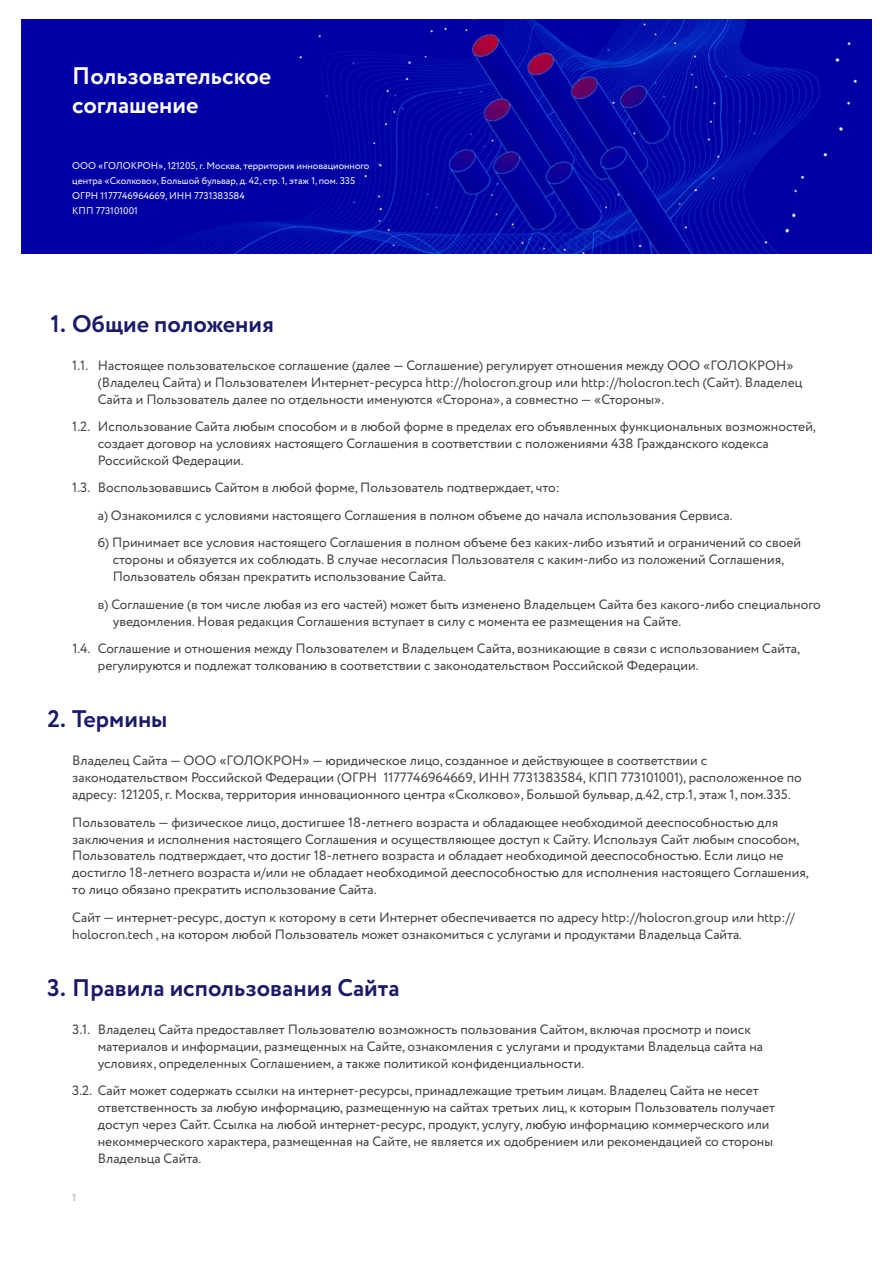
<style>
.page{position:relative;width:893px;height:1263px;background:#fff}
.page>*{position:absolute;margin:0;border:0;box-sizing:border-box;transform-origin:0 0}
.t1{font:700 24px "Circe";color:#1a1a6b}
.t2{font:700 24px/28.5px "Circe";color:#fff}
.t3{font:13.5px/16.8px "Circe";color:#414042}
.t4{font:10.5px "Circe";color:#a7a9ac}
.t5{font:9.75px/15px "Circe";color:#fff}
</style>
<div class="page">
<img style="left:21px;top:19px;width:851px;height:234px">
<h1 class="t2" style="left:72px;top:63px;width:201px">Пользовательское соглашение</h1>
<p class="t5" style="left:72px;top:159px;width:299px">ООО «ГОЛОКРОН», 121205, г. Москва, территория инновационного центра «Сколково», Большой бульвар, д. 42, стр. 1, этаж 1, пом. 335<br>ОГРН 1177746964669, ИНН 7731383584<br>КПП 773101001</p>
<h1 class="t1" style="left:51px;top:307px;width:225px">1. Общие положения</h1>
<p class="t3" style="left:98px;top:357px;width:706px;text-indent:-26px">1.1. Настоящее пользовательское соглашение (далее — Соглашение) регулирует отношения между ООО «ГОЛОКРОН» (Владелец Сайта) и Пользователем Интернет-ресурса http://holocron.group или http://holocron.tech (Сайт). Владелец<br>Сайта и Пользователь далее по отдельности именуются «Сторона», а совместно — «Стороны».</p>
<p class="t3" style="left:98px;top:419px;width:720px;text-indent:-26px">1.2. Использование Сайта любым способом и в любой форме в пределах его объявленных функциональных возможностей, создает договор на условиях настоящего Соглашения в соответствии с положениями 438 Гражданского кодекса<br>Российской Федерации.</p>
<p class="t3" style="left:98px;top:474px;width:705px;line-height:27.5px;text-indent:-26px">1.3. Воспользовавшись Сайтом в любой форме, Пользователь подтверждает, что:<br>а) Ознакомился с условиями настоящего Соглашения в полном объеме до начала использования Сервиса.<br>б) Принимает все условия настоящего Соглашения в полном объеме без каких-либо изъятий и ограничений со своей</p>
<p class="t3" style="left:113px;top:552px;width:673px">стороны и обязуется их соблюдать. В случае несогласия Пользователя с каким-либо из положений Соглашения,<br>Пользователь обязан прекратить использование Сайта.</p>
<p class="t3" style="left:113px;top:596px;width:709px;text-indent:-15px">в) Соглашение (в том числе любая из его частей) может быть изменено Владельцем Сайта без какого-либо специального уведомления. Новая редакция Соглашения вступает в силу с момента ее размещения на Сайте.</p>
<p class="t3" style="left:98px;top:640px;width:704px;text-indent:-26px">1.4. Соглашение и отношения между Пользователем и Владельцем Сайта, возникающие в связи с использованием Сайта, регулируются и подлежат толкованию в соответствии с законодательством Российской Федерации.</p>
<h1 class="t1" style="left:47px;top:703px;width:122px">2. Термины</h1>
<p class="t3" style="left:72px;top:753px;width:731px">Владелец Cайта — ООО «ГОЛОКРОН» — юридическое лицо, созданное и действующее в соответствии с законодательством Российской Федерации (ОГРН 1177746964669, ИНН 7731383584, КПП 773101001), расположенное по адресу: 121205, г. Москва, территория инновационного центра «Сколково», Большой бульвар, д.42, стр.1, этаж 1, пом.335.</p>
<p class="t3" style="left:72px;top:814px;width:738px">Пользователь — физическое лицо, достигшее 18-летнего возраста и обладающее необходимой дееспособностью для заключения и исполнения настоящего Соглашения и осуществляющее доступ к Сайту. Используя Сайт любым способом, Пользователь подтверждает, что достиг 18-летнего возраста и обладает необходимой дееспособностью. Если лицо не достигло 18-летнего возраста и/или не обладает необходимой дееспособностью для исполнения настоящего Соглашения, то лицо обязано прекратить использование Сайта.</p>
<p class="t3" style="left:72px;top:909px;width:724px">Сайт — интернет-ресурс, доступ к которому в сети Интернет обеспечивается по адресу http://holocron.group или http:// holocron.tech , на котором любой Пользователь может ознакомиться с услугами и продуктами Владельца Сайта.</p>
<h1 class="t1" style="left:47px;top:972px;width:354px">3. Правила использования Сайта</h1>
<p class="t3" style="left:98px;top:1021px;width:667px;text-indent:-26px">3.1. Владелец Сайта предоставляет Пользователю возможность пользования Сайтом, включая просмотр и поиск материалов и информации, размещенных на Сайте, ознакомления с услугами и продуктами Владельца сайта на условиях, определенных Соглашением, а также политикой конфиденциальности.</p>
<p class="t3" style="left:98px;top:1083px;width:679px;text-indent:-26px">3.2. Сайт может содержать ссылки на интернет-ресурсы, принадлежащие третьим лицам. Владелец Сайта не несет ответственность за любую информацию, размещенную на сайтах третьих лиц, к которым Пользователь получает доступ через Сайт. Ссылка на любой интернет-ресурс, продукт, услугу, любую информацию коммерческого или некоммерческого характера, размещенная на Сайте, не является их одобрением или рекомендацией со стороны Владельца Сайта.</p>
<p class="t4" style="left:72px;top:1191px;width:5px">1</p>
</div>
